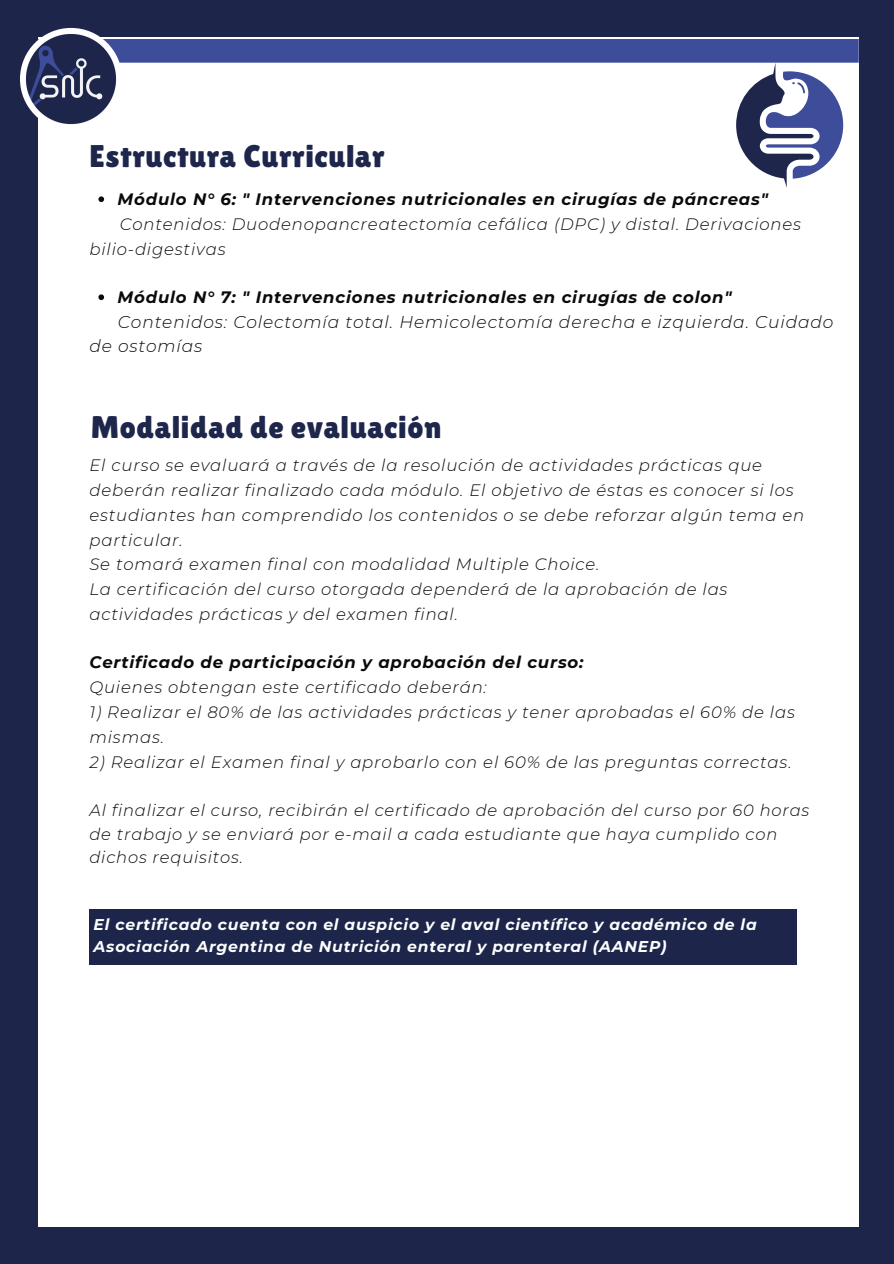
<style>
.page{position:relative;width:894px;height:1264px;background:#fff}
.page>*{position:absolute;margin:0;border:0;box-sizing:border-box;transform-origin:0 0}
.t1{font:31.35px "Lilita One";letter-spacing:.02em;color:#1e264b}
.t2{font:italic 300 17.1px/23.7px "Montserrat";letter-spacing:.05em;color:#0a0a0a}
.t3{font:italic 300 16.5px/24.8px "Montserrat";letter-spacing:.05em;color:#0a0a0a}
.t4{font:italic 700 16.5px "Montserrat";letter-spacing:.05em;color:#0a0a0a}
.t5{font:italic 300 16.35px/23.7px "Montserrat";letter-spacing:.05em;color:#0a0a0a}
.t6{font:italic 700 15.6px/22.5px "Montserrat";letter-spacing:.05em;color:#fdfefe}
</style>
<div class="page">
<div style="left:0;top:0;width:893px;height:1263px;background:#1d254a"></div>
<div style="left:38px;top:38px;width:820px;height:1189px;background:#fff"></div>
<div style="left:38px;top:39px;width:820px;height:24px;background:#3d4d9a"></div>
<img style="left:20px;top:28px;width:102px;height:102px;border-radius:50%">
<div style="left:89px;top:909px;width:707px;height:55px;background:#1d254a"></div>
<svg style="left:98px;top:196px;width:6px;height:6px"></svg>
<svg style="left:98px;top:294px;width:6px;height:6px"></svg>
<svg style="left:736px;top:63px;width:106px;height:125px"></svg>
<p class="t1" style="left:89px;top:138px;width:296px">Estructura Curricular</p>
<p class="t4" style="left:117px;top:189px;width:651px">Módulo N° 6: " Intervenciones nutricionales en cirugías de páncreas"</p>
<p class="t3" style="left:89px;top:212px;width:713px;text-indent:30px">Contenidos: Duodenopancreatectomía cefálica (DPC) y distal. Derivaciones bilio-digestivas</p>
<p class="t4" style="left:117px;top:287px;width:615px">Módulo N° 7: " Intervenciones nutricionales en cirugías de colon"</p>
<p class="t2" style="left:89px;top:310px;width:745px;text-indent:28px">Contenidos: Colectomía total. Hemicolectomía derecha e izquierda. Cuidado de ostomías</p>
<p class="t1" style="left:91px;top:409px;width:352px">Modalidad de evaluación</p>
<p class="t3" style="left:89px;top:453px;width:716px">El curso se evaluará a través de la resolución de actividades prácticas que deberán realizar finalizado cada módulo. El objetivo de éstas es conocer si los estudiantes han comprendido los contenidos o se debe reforzar algún tema en particular.</p>
<p class="t3" style="left:89px;top:552px;width:511px">Se tomará examen final con modalidad Multiple Choice.</p>
<p class="t3" style="left:89px;top:577px;width:639px">La certificación del curso otorgada dependerá de la aprobación de las actividades prácticas y del examen final.</p>
<p class="t4" style="left:89px;top:652px;width:495px">Certificado de participación y aprobación del curso:</p>
<p class="t3" style="left:89px;top:675px;width:399px">Quienes obtengan este certificado deberán:</p>
<p class="t3" style="left:89px;top:699px;width:706px">1) Realizar el 80% de las actividades prácticas y tener aprobadas el 60% de las mismas.</p>
<p class="t3" style="left:89px;top:749px;width:703px">2) Realizar el Examen final y aprobarlo con el 60% de las preguntas correctas.</p>
<p class="t5" style="left:89px;top:798px;width:721px">Al finalizar el curso, recibirán el certificado de aprobación del curso por 60 horas de trabajo y se enviará por e-mail a cada estudiante que haya cumplido con dichos requisitos.</p>
<p class="t6" style="left:94px;top:913px;width:664px">El certificado cuenta con el auspicio y el aval científico y académico de la<br>Asociación Argentina de Nutrición enteral y parenteral (AANEP)</p>
</div>
